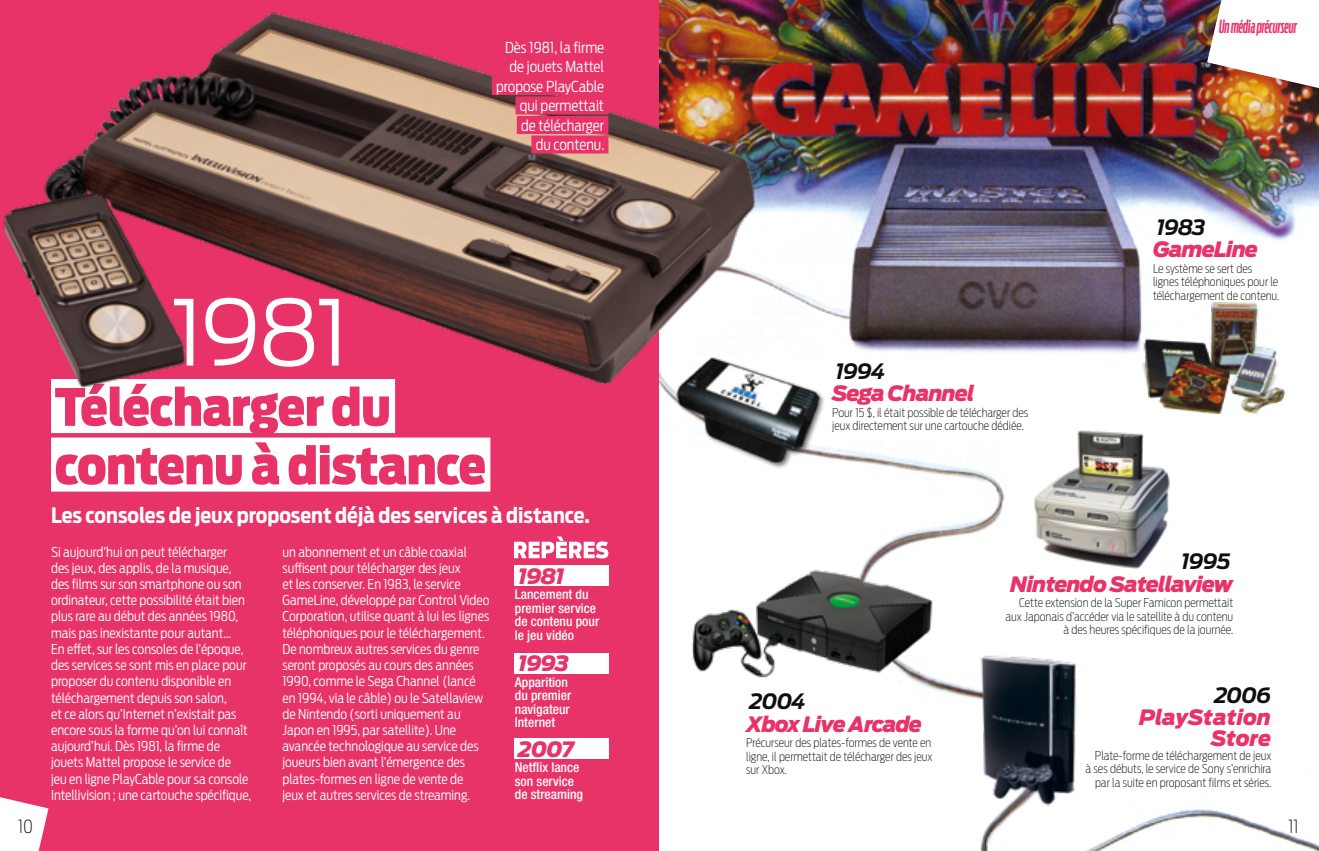
<style>
.page{position:relative;width:1319px;height:851px;background:#fff}
.page>*{position:absolute;margin:0;border:0;box-sizing:border-box;transform-origin:0 0}
.t1{font:300 90px "Antenna";color:#fff}
.t2{font:900 51px/58.5px "Antenna Cond";letter-spacing:-.01em;color:#e83368}
.t3{font:italic 900 21px "Antenna";letter-spacing:-.04em;color:#e83368}
.t4{font:700 21px "Antenna Cond";color:#fff}
.t5{font:italic 700 21px "Antenna";letter-spacing:-.045em;color:#0e0f0e}
.t6{font:italic 900 21px/21px "Antenna";letter-spacing:-.005em;color:#e83368;text-align:right}
.t7{font:italic 500 18px "Antenna Comp";letter-spacing:-.01em;color:#e83368}
.t8{font:200 18px "Antenna Cond";color:#1d1d1b}
.t9{font:300 15px/19.5px "Antenna Cond";color:#fff;text-align:right}
.t10{font:300 13.5px/16.2px "Antenna Cond";color:#fff}
.t11{font:500 condensed 13.5px/13.5px "Helvetica Neue LT Std";color:#fff}
.t12{font:200 12px/13.5px "Antenna Cond";color:#1d1d1b}
</style>
<div class="page">
<div style="left:0;top:0;width:659px;height:850px;background:#e83368"></div>
<img style="left:765px;top:0;width:553px;height:850px">
<svg style="left:0;top:797px;width:48px;height:53px"></svg>
<img style="left:1206px;top:0;width:112px;height:88px">
<div style="left:51px;top:379px;width:344px;height:54px;background:#fff"></div>
<div style="left:51px;top:437px;width:439px;height:54px;background:#fff"></div>
<div style="left:514px;top:565px;width:94px;height:20px;background:#fff"></div>
<div style="left:514px;top:652px;width:94px;height:21px;background:#fff"></div>
<div style="left:514px;top:738px;width:94px;height:20px;background:#fff"></div>
<svg style="left:514px;top:536px;width:94px;height:22px"></svg>
<img style="left:3px;top:0;width:762px;height:399px">
<div style="left:500px;top:38px;width:108px;height:18px;background:#e83368"></div>
<div style="left:505px;top:57px;width:103px;height:18px;background:#e83368"></div>
<div style="left:492px;top:77px;width:116px;height:18px;background:#e83368"></div>
<div style="left:515px;top:96px;width:93px;height:18px;background:#e83368"></div>
<div style="left:516px;top:116px;width:92px;height:18px;background:#e83368"></div>
<div style="left:531px;top:135px;width:77px;height:18px;background:#e83368"></div>
<img style="left:635px;top:347px;width:228px;height:128px">
<img style="left:1131px;top:283px;width:187px;height:144px">
<img style="left:1030px;top:425px;width:143px;height:143px">
<img style="left:692px;top:567px;width:242px;height:112px">
<img style="left:978px;top:652px;width:104px;height:154px">
<p class="t9" style="left:496px;top:38px;width:110px">Dès 1981, la firme de jouets Mattel propose PlayCable qui permettait<br>de télécharger<br>du contenu.</p>
<h1 class="t1" style="left:171px;top:279px;width:180px">1981</h1>
<h2 class="t2" style="left:55px;top:378px;width:433px">Télécharger du contenu à distance</h2>
<h3 class="t4" style="left:51px;top:503px;width:540px">Les consoles de jeux proposent déjà des services à distance.</h3>
<p class="t10" style="left:51px;top:543px;width:202px">Si aujourd’hui on peut télécharger<br>des jeux, des applis, de la musique, des films sur son smartphone ou son ordinateur, cette possibilité était bien plus rare au début des années 1980, mais pas inexistante pour autant…<br>En effet, sur les consoles de l’époque, des services se sont mis en place pour proposer du contenu disponible en téléchargement depuis son salon,<br>et ce alors qu’Internet n’existait pas encore sous la forme qu’on lui connaît aujourd’hui. Dès 1981, la firme de jouets Mattel propose le service de<br>jeu en ligne PlayCable pour sa console Intellivision ; une cartouche spécifique,</p>
<p class="t10" style="left:282px;top:543px;width:208px">un abonnement et un câble coaxial suffisent pour télécharger des jeux<br>et les conserver. En 1983, le service GameLine, développé par Control Video Corporation, utilise quant à lui les lignes téléphoniques pour le téléchargement.<br>De nombreux autres services du genre seront proposés au cours des années 1990, comme le Sega Channel (lancé en 1994, via le câble) ou le Satellaview de Nintendo (sorti uniquement au Japon en 1995, par satellite). Une avancée technologique au service des joueurs bien avant l’émergence des plates-formes en ligne de vente de<br>jeux et autres services de streaming.</p>
<h3 class="t3" style="left:518px;top:563px;width:48px">1981</h3>
<p class="t11" style="left:514px;top:587px;width:86px">Lancement du premier service de contenu pour le jeu vidéo</p>
<h3 class="t3" style="left:518px;top:651px;width:52px">1993</h3>
<p class="t11" style="left:514px;top:674px;width:58px">Apparition du premier navigateur<br>Internet</p>
<h3 class="t3" style="left:518px;top:736px;width:57px">2007</h3>
<p class="t11" style="left:514px;top:760px;width:70px">Netflix lance son service de streaming</p>
<h3 class="t7" style="left:1218px;top:15px;width:80px">Un média précurseur</h3>
<h3 class="t5" style="left:1156px;top:214px;width:51px">1983</h3>
<h3 class="t5" style="left:835px;top:359px;width:51px">1994</h3>
<h3 class="t3" style="left:832px;top:381px;width:144px">Sega Channel</h3>
<p class="t12" style="left:832px;top:406px;width:198px">Pour 15 $, il était possible de télécharger des jeux directement sur une cartouche dédiée.</p>
<h3 class="t3" style="left:1152px;top:237px;width:107px">GameLine</h3>
<p class="t12" style="left:1152px;top:261px;width:128px">Le système se sert des lignes téléphoniques pour le téléchargement de contenu.</p>
<h3 class="t5" style="left:1180px;top:549px;width:51px">1995</h3>
<h3 class="t5" style="left:749px;top:689px;width:58px">2004</h3>
<h3 class="t3" style="left:746px;top:711px;width:177px">Xbox Live Arcade</h3>
<p class="t12" style="left:746px;top:736px;width:188px;text-align:justify">Précurseur des plates-formes de vente en ligne, il permettait de télécharger des jeux sur Xbox.</p>
<h3 class="t3" style="left:1010px;top:571px;width:224px">Nintendo Satellaview</h3>
<p class="t12" style="left:1005px;top:596px;width:229px;text-align:right">Cette extension de la Super Famicon permettait aux Japonais d’accéder via le satellite à du contenu à des heures spécifiques de la journée.</p>
<h3 class="t5" style="left:1214px;top:682px;width:58px">2006</h3>
<h3 class="t6" style="left:1138px;top:707px;width:134px">PlayStation<br>Store</h3>
<p class="t12" style="left:1085px;top:748px;width:187px;text-align:right">Plate-forme de téléchargement de jeux<br>à ses débuts, le service de Sony s’enrichira par la suite en proposant films et séries.</p>
<h3 class="t8" style="left:18px;top:815px;width:16px">10</h3>
<h3 class="t8" style="left:1288px;top:815px;width:11px">11</h3>
</div>
